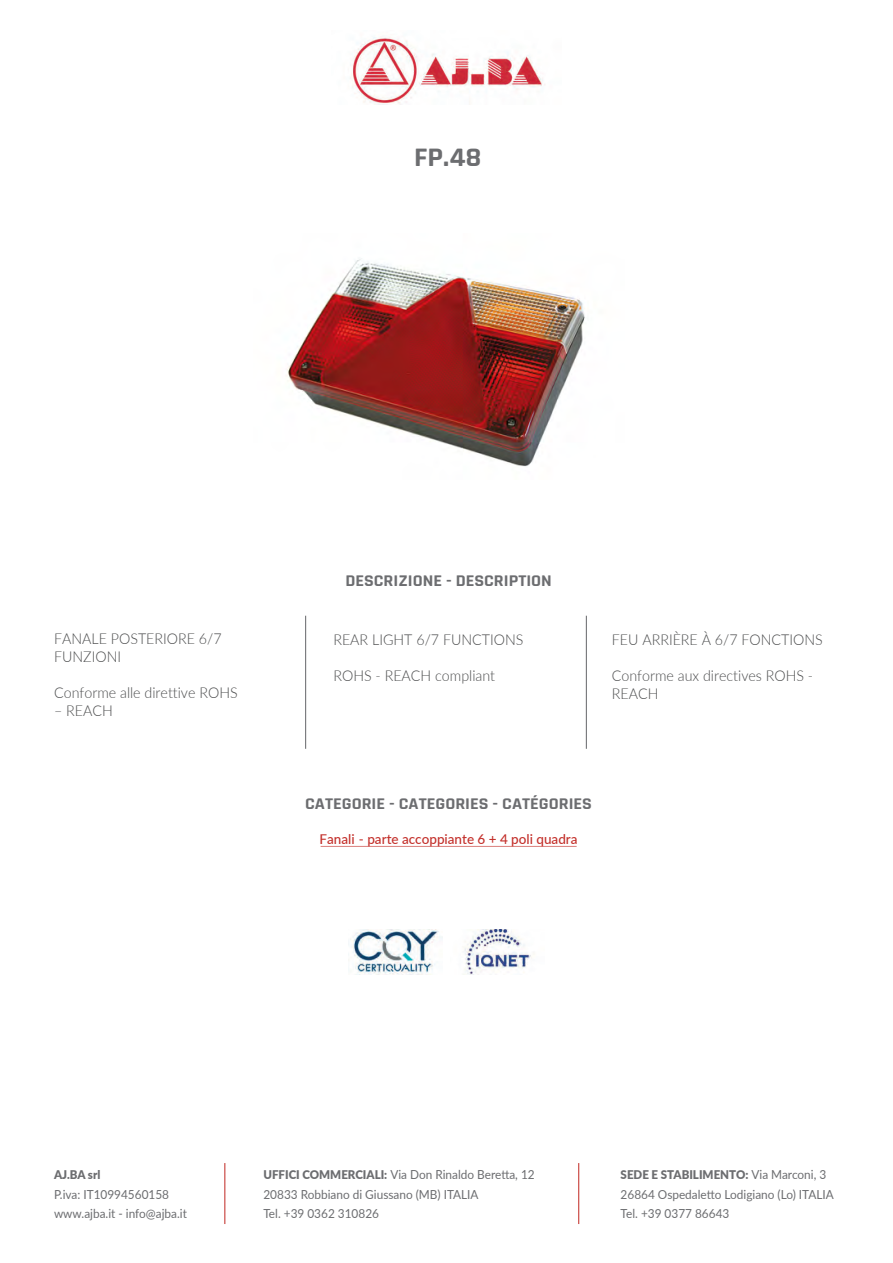
<style>
.page{position:relative;width:893px;height:1263px;background:#fff}
.page>*{position:absolute;margin:0;border:0;box-sizing:border-box;transform-origin:0 0}
.t1{font:700 27px "Rajdhani";color:#6c6d70;scale:1.1 1}
.t2{font:700 16.5px "Rajdhani";color:#6c6d70;scale:1.1 1}
.t3{font:300 15px/18px "Lato";color:#4b4c4d;scale:.95 1}
.t4{font:500 13.5px "Lato";color:#c3302b}
.t5{font:12.45px/19.5px "Lato";color:#6c6d70;scale:.95 1}
.t6{font:900 12px "Lato";color:#6c6d70;scale:.96 1}
.s1{font-weight:900;font-size:12px}
.s2{font-weight:400;font-size:12.45px}
</style>
<div class="page">
<img style="left:350px;top:36px;width:195px;height:69px">
<hr style="left:305px;top:616px;width:1px;height:133px;background:#6c6d70">
<hr style="left:586px;top:616px;width:1px;height:133px;background:#6c6d70">
<hr style="left:321px;top:845px;width:256px;height:2px;background:#c3302b">
<img style="left:350px;top:929px;width:92px;height:46px">
<img style="left:463px;top:929px;width:71px;height:46px">
<hr style="left:224px;top:1163px;width:1px;height:61px;background:#c3302b">
<hr style="left:578px;top:1163px;width:1px;height:61px;background:#c3302b">
<img style="left:287px;top:259px;width:298px;height:208px">
<h1 class="t1" style="left:414px;top:141px;width:63px">FP.48</h1>
<p class="t3" style="left:54px;top:629px;width:178px">FANALE POSTERIORE 6/7<br>FUNZIONI</p>
<p class="t3" style="left:54px;top:683px;width:195px">Conforme alle direttive ROHS</p>
<p class="t3" style="left:54px;top:701px;width:63px">– REACH</p>
<h2 class="t2" style="left:345px;top:571px;width:189px">DESCRIZIONE - DESCRIPTION</h2>
<p class="t3" style="left:333px;top:630px;width:201px">REAR LIGHT 6/7 FUNCTIONS</p>
<p class="t3" style="left:333px;top:666px;width:172px">ROHS - REACH compliant</p>
<p class="t3" style="left:612px;top:630px;width:224px">FEU ARRIÈRE À 6/7 FONCTIONS</p>
<p class="t3" style="left:612px;top:666px;width:214px">Conforme aux directives ROHS -<br>REACH</p>
<h2 class="t2" style="left:305px;top:794px;width:262px">CATEGORIE - CATEGORIES - CATÉGORIES</h2>
<p class="t4" style="left:319px;top:829px;width:260px">Fanali - parte accoppiante 6 + 4 poli quadra</p>
<p class="t6" style="left:54px;top:1166px;width:50px">AJ.BA srl</p>
<p class="t5" style="left:54px;top:1184px;width:141px">P.iva: IT10994560158 www.ajba.it - info@ajba.it</p>
<p class="t5" style="left:263px;top:1165px;width:287px"><span class="s1">UFFICI COMMERCIALI:</span> Via Don Rinaldo Beretta, 12<br>20833 Robbiano di Giussano (MB) ITALIA<br>Tel. +39 0362 310826</p>
<p class="t6" style="left:621px;top:1166px;width:216px">SEDE E STABILIMENTO: <span class="s2">Via Marconi, 3</span></p>
<p class="t5" style="left:621px;top:1184px;width:226px">26864 Ospedaletto Lodigiano (Lo) ITALIA<br>Tel. +39 0377 86643</p>
</div>
